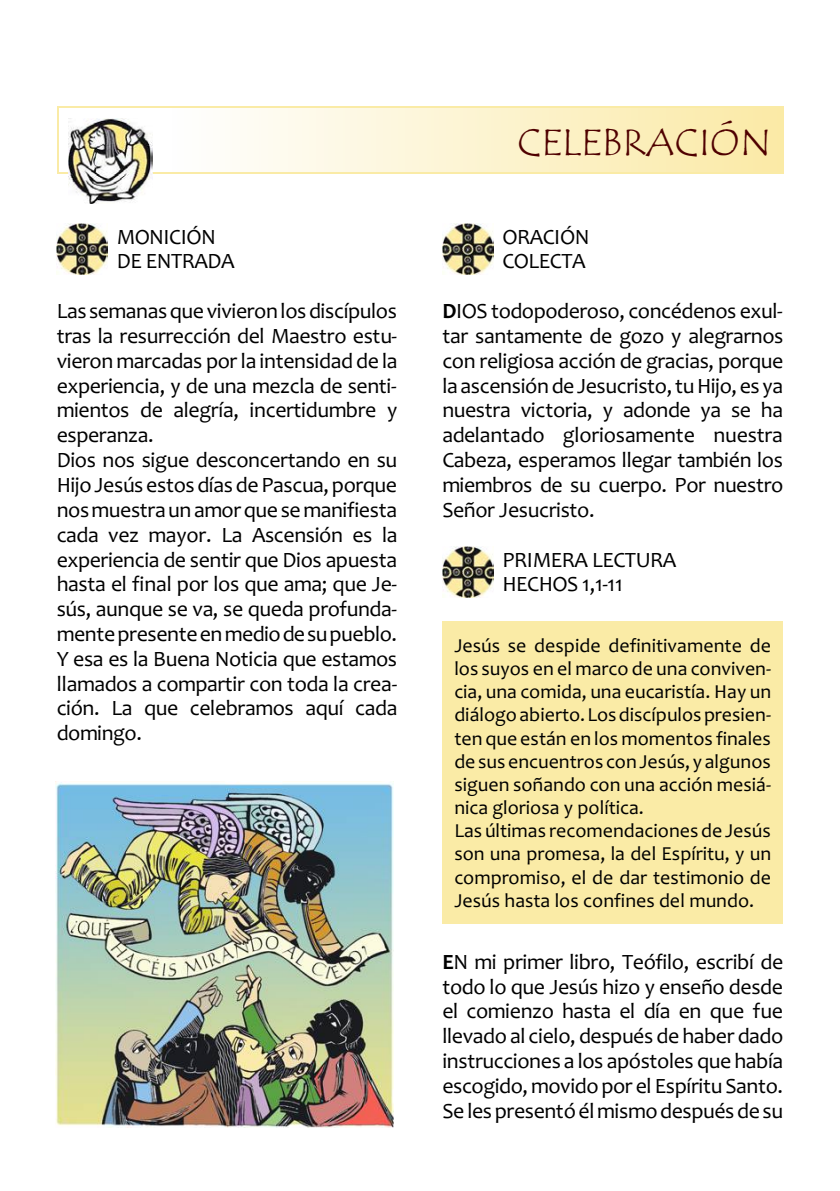
<style>
.page{position:relative;width:840px;height:1191px;background:#fff}
.page>*{position:absolute;margin:0;border:0;box-sizing:border-box;transform-origin:0 0}
.t1{font:38px "Tempus Sans ITC";letter-spacing:.005em;color:#4f0000}
.t2{font:22px/24.8px "Candara";letter-spacing:-.02em;color:#000}
.t3{font:20px/23.2px "Candara";color:#000}
.s1{font-weight:700}
</style>
<div class="page">
<hr style="left:57px;top:106px;width:1px;height:67px;background:#faeba6">
<hr style="left:57px;top:106px;width:113px;height:2px;background:#faeba6">
<hr style="left:57px;top:172px;width:113px;height:1px;background:#faeba6">
<hr style="left:780px;top:106px;width:2px;height:67px;background:#faeba6">
<hr style="left:171px;top:106px;width:611px;height:2px;background:#faeba6">
<hr style="left:171px;top:172px;width:611px;height:1px;background:#faeba6">
<div style="left:442px;top:621px;width:340px;height:302px;background:#faeba6"></div>
<img style="left:57px;top:223px;width:51px;height:51px">
<img style="left:56px;top:781px;width:337px;height:346px">
<img style="left:442px;top:223px;width:51px;height:51px">
<img style="left:442px;top:546px;width:51px;height:51px">
<img style="left:69px;top:118px;width:84px;height:86px">
<p class="t2" style="left:117px;top:226px;width:119px">MONICIÓN<br>DE ENTRADA</p>
<p class="t2" style="left:57px;top:301px;width:342px">Las semanas que vivieron los discípulos tras la resurrección del Maestro estu&shy;vieron marcadas por la intensidad de la experiencia, y de una mezcla de senti&shy;mientos de alegría, incertidumbre y esperanza.<br>Dios nos sigue desconcertando en su Hijo Jesús estos días de Pascua, porque nos muestra un amor que se manifiesta cada vez mayor. La Ascensión es la experiencia de sentir que Dios apuesta hasta el final por los que ama; que Je&shy;sús, aunque se va, se queda profunda&shy;mente presente en medio de su pueblo.<br>Y esa es la Buena Noticia que estamos llamados a compartir con toda la crea&shy;ción. La que celebramos aquí cada domingo.</p>
<h1 class="t1" style="left:517px;top:121px;width:255px">CELEBRACIÓN</h1>
<p class="t2" style="left:502px;top:226px;width:89px">ORACIÓN<br>COLECTA</p>
<p class="t2" style="left:442px;top:301px;width:342px;text-align:justify"><span class="s1">D</span>IOS todopoderoso, concédenos exul&shy;tar santamente de gozo y alegrarnos con religiosa acción de gracias, porque la ascensión de Jesucristo, tu Hijo, es ya nuestra victoria, y adonde ya se ha adelantado gloriosamente nuestra Cabeza, esperamos llegar también los miembros de su cuerpo. Por nuestro Señor Jesucristo.</p>
<p class="t2" style="left:502px;top:549px;width:175px">PRIMERA LECTURA<br>HECHOS 1,1-11</p>
<p class="t3" style="left:454px;top:635px;width:318px">Jesús se despide definitivamente de los suyos en el marco de una conviven&shy;cia, una comida, una eucaristía. Hay un diálogo abierto. Los discípulos presien&shy;ten que están en los momentos finales de sus encuentros con Jesús, y algunos siguen soñando con una acción mesiá&shy;nica gloriosa y política.<br>Las últimas recomendaciones de Jesús son una promesa, la del Espíritu, y un compromiso, el de dar testimonio de Jesús hasta los confines del mundo.</p>
<p class="t2" style="left:442px;top:951px;width:342px;text-align:justify"><span class="s1">E</span>N mi primer libro, Teófilo, escribí de todo lo que Jesús hizo y enseño desde el comienzo hasta el día en que fue llevado al cielo, después de haber dado instrucciones a los apóstoles que había escogido, movido por el Espíritu Santo.<br>Se les presentó él mismo después de su</p>
</div>
